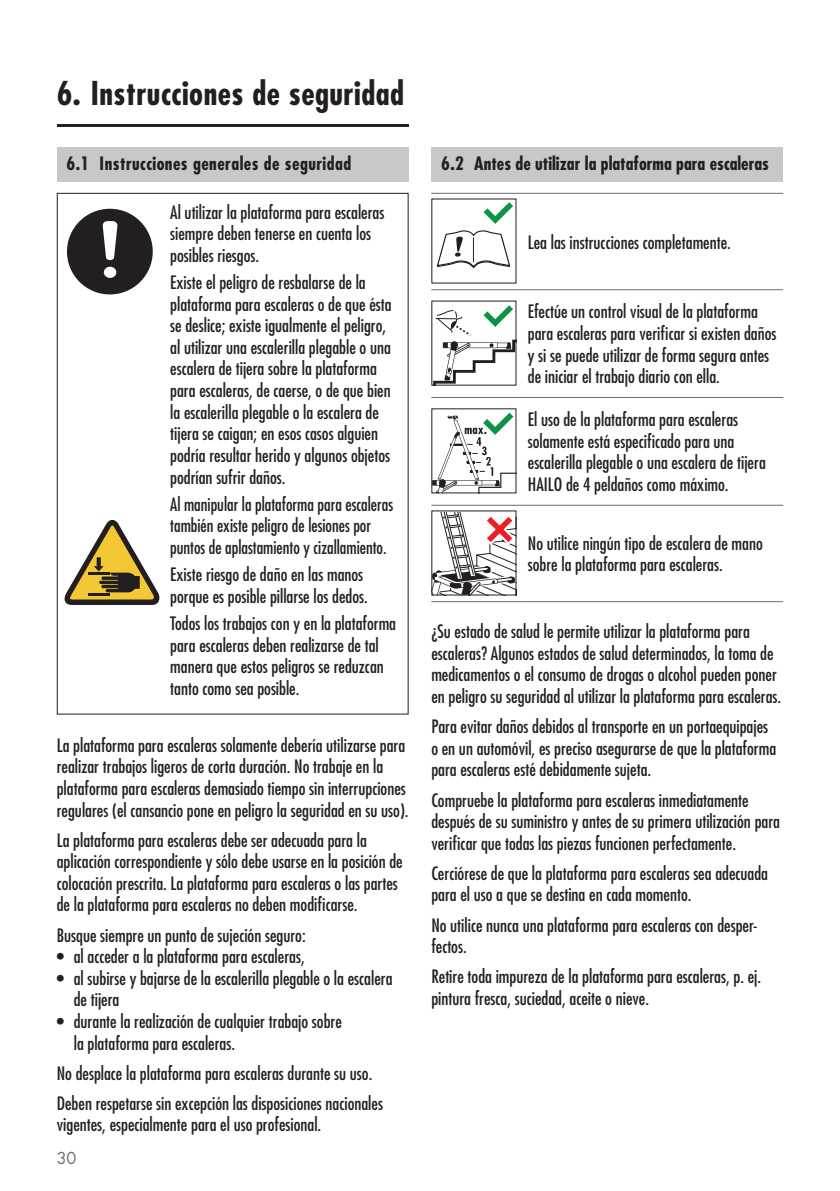
<style>
.page{position:relative;width:840px;height:1191px;background:#fff}
.page>*{position:absolute;margin:0;border:0;box-sizing:border-box;transform-origin:0 0}
.t1{font:700 condensed 32px "Futura";letter-spacing:.015em;color:#231f20}
.t2{font:condensed 18px/21.6px "Futura";color:#231f20}
.t3{font:condensed 18px/21.6px "Futura";color:#231f20;scale:.96 1}
.t4{font:700 condensed 18px "Futura";color:#231f20}
.t5{font:700 condensed 18px "Futura";letter-spacing:.025em;color:#231f20}
.t6{font:16px "Futura";color:#6c6d70}
</style>
<div class="page">
<hr style="left:431px;top:193px;width:96px;height:1px;background:#6c6d70">
<hr style="left:527px;top:193px;width:255px;height:1px;background:#6c6d70">
<hr style="left:431px;top:289px;width:96px;height:1px;background:#6c6d70">
<hr style="left:527px;top:289px;width:255px;height:1px;background:#6c6d70">
<hr style="left:431px;top:397px;width:96px;height:1px;background:#6c6d70">
<hr style="left:527px;top:397px;width:255px;height:1px;background:#6c6d70">
<hr style="left:431px;top:505px;width:96px;height:1px;background:#6c6d70">
<hr style="left:527px;top:505px;width:255px;height:1px;background:#6c6d70">
<hr style="left:431px;top:601px;width:96px;height:1px;background:#6c6d70">
<hr style="left:527px;top:601px;width:255px;height:1px;background:#6c6d70">
<div style="left:57px;top:147px;width:351px;height:34px;background:#c7c8ca"></div>
<hr style="left:57px;top:124px;width:351px;height:2px;background:#231f20">
<svg style="left:437px;top:202px;width:76px;height:67px"></svg>
<svg style="left:433px;top:305px;width:81px;height:79px"></svg>
<svg style="left:433px;top:412px;width:81px;height:79px"></svg>
<svg style="left:433px;top:512px;width:81px;height:81px"></svg>
<div style="left:431px;top:147px;width:351px;height:34px;background:#c7c8ca"></div>
<div style="left:67px;top:209px;width:86px;height:85px;background:#231f20;border-radius:50%"></div>
<div style="left:104px;top:267px;width:12px;height:11px;background:#fff;border-radius:50%"></div>
<svg style="left:103px;top:221px;width:14px;height:39px"></svg>
<svg style="left:64px;top:519px;width:96px;height:86px"></svg>
<h1 class="t1" style="left:57px;top:72px;width:348px">6. Instrucciones de seguridad</h1>
<p class="t5" style="left:66px;top:152px;width:286px">6.1 Instrucciones generales de seguridad</p>
<p class="t4" style="left:441px;top:152px;width:329px">6.2 Antes de utilizar la plataforma para escaleras</p>
<p class="t2" style="left:170px;top:201px;width:215px">Al utilizar la plataforma para escaleras siempre deben tenerse en cuenta los posibles riesgos.</p>
<p class="t2" style="left:170px;top:271px;width:223px">Existe el peligro de resbalarse de la plataforma para escaleras o de que ésta se deslice; existe igualmente el peligro, al utilizar una escalerilla plegable o una escalera de tijera sobre la plataforma para escaleras, de caerse, o de que bien la escalerilla plegable o la escalera de tijera se caigan; en esos casos alguien podría resultar herido y algunos objetos podrían sufrir daños.</p>
<p class="t3" style="left:170px;top:493px;width:234px">Al manipular la plataforma para escaleras también existe peligro de lesiones por puntos de aplastamiento y cizallamiento.</p>
<p class="t2" style="left:170px;top:564px;width:199px">Existe riesgo de daño en las manos porque es posible pillarse los dedos.</p>
<p class="t2" style="left:170px;top:612px;width:227px">Todos los trabajos con y en la plataforma para escaleras deben realizarse de tal manera que estos peligros se reduzcan tanto como sea posible.</p>
<p class="t2" style="left:431px;top:620px;width:351px">¿Su estado de salud le permite utilizar la plataforma para escaleras? Algunos estados de salud determinados, la toma de medicamentos o el consumo de drogas o alcohol pueden poner en peligro su seguridad al utilizar la plataforma para escaleras.</p>
<p class="t2" style="left:431px;top:715px;width:346px">Para evitar daños debidos al transporte en un portaequipajes o en un automóvil, es preciso asegurarse de que la plataforma para escaleras esté debidamente sujeta.</p>
<p class="t2" style="left:431px;top:789px;width:350px">Compruebe la plataforma para escaleras inmediatamente después de su suministro y antes de su primera utilización para verificar que todas las piezas funcionen perfectamente.</p>
<p class="t2" style="left:431px;top:862px;width:338px">Cerciórese de que la plataforma para escaleras sea adecuada para el uso a que se destina en cada momento.</p>
<p class="t2" style="left:431px;top:914px;width:327px">No utilice nunca una plataforma para escaleras con desper&shy;fectos.</p>
<p class="t2" style="left:431px;top:965px;width:331px">Retire toda impureza de la plataforma para escaleras, p. ej. pintura fresca, suciedad, aceite o nieve.</p>
<p class="t2" style="left:527px;top:231px;width:204px">Lea las instrucciones completamente.</p>
<p class="t2" style="left:527px;top:301px;width:250px">Efectúe un control visual de la plataforma para escaleras para verificar si existen daños y si se puede utilizar de forma segura antes de iniciar el trabajo diario con ella.</p>
<p class="t2" style="left:527px;top:408px;width:239px">El uso de la plataforma para escaleras solamente está especificado para una escalerilla plegable o una escalera de tijera HAILO de 4 peldaños como máximo.</p>
<p class="t2" style="left:527px;top:532px;width:236px">No utilice ningún tipo de escalera de mano sobre la plataforma para escaleras.</p>
<p class="t2" style="left:57px;top:734px;width:353px">La plataforma para escaleras solamente debería utilizarse para realizar trabajos ligeros de corta duración. No trabaje en la plataforma para escaleras demasiado tiempo sin interrupciones regulares (el cansancio pone en peligro la seguridad en su uso).</p>
<p class="t2" style="left:57px;top:829px;width:347px">La plataforma para escaleras debe ser adecuada para la aplicación correspondiente y sólo debe usarse en la posición de colocación prescrita. La plataforma para escaleras o las partes de la plataforma para escaleras no deben modificarse.</p>
<p class="t2" style="left:57px;top:924px;width:250px">Busque siempre un punto de sujeción seguro:</p>
<p class="t2" style="left:57px;top:945px;width:249px">• al acceder a la plataforma para escaleras,</p>
<p class="t2" style="left:74px;top:967px;width:320px;text-indent:-17px">• al subirse y bajarse de la escalerilla plegable o la escalera de tijera</p>
<p class="t2" style="left:74px;top:1010px;width:269px;text-indent:-17px">• durante la realización de cualquier trabajo sobre la plataforma para escaleras.</p>
<p class="t2" style="left:57px;top:1058px;width:327px;line-height:30px">No desplace la plataforma para escaleras durante su uso.<br>Deben respetarse sin excepción las disposiciones nacionales</p>
<p class="t2" style="left:57px;top:1113px;width:266px">vigentes, especialmente para el uso profesional.</p>
<p class="t6" style="left:57px;top:1146px;width:21px">30</p>
</div>
